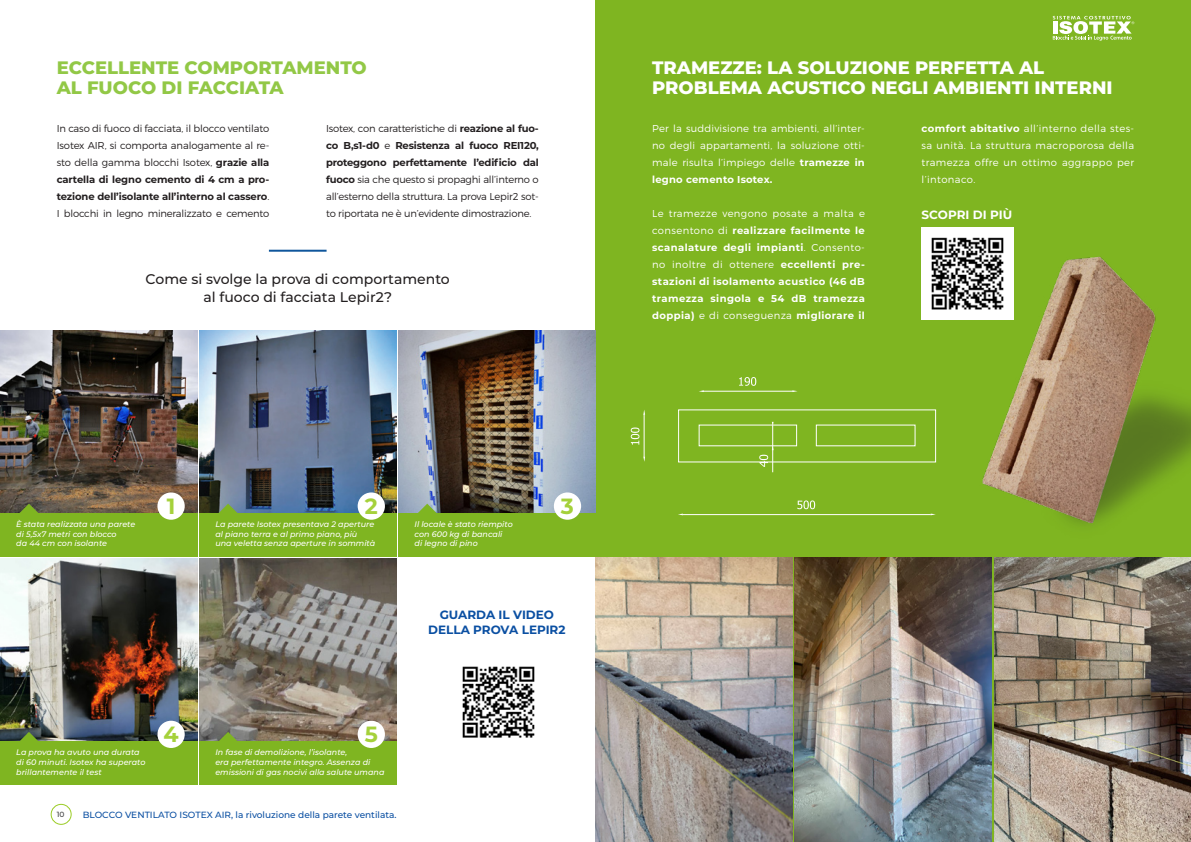
<style>
.page{position:relative;width:1191px;height:842px;background:#fff}
.page>*{position:absolute;margin:0;border:0;box-sizing:border-box;transform-origin:0 0}
.t1{font:700 22px "Montserrat";color:#a5d13b}
.t2{font:800 18px "Montserrat";color:#fff}
.t3{font:800 18px "Montserrat";color:#92c846}
.t4{font:500 14px "Montserrat";color:#231f20}
.t5{font:700 12px "Montserrat";color:#0a4fa2}
.t6{font:700 12px "Montserrat";color:#fff}
.t7{font:300 10px/17px "Montserrat";letter-spacing:-.02em;color:#231f20;text-align:justify}
.t8{font:300 10px/17px "Montserrat";letter-spacing:.02em;color:#fff;text-align:justify}
.t9{font:700 10px/17px "Montserrat";letter-spacing:.04em;color:#fff;text-align:justify}
.t10{font:500 9px "Montserrat";color:#0a4fa2}
.t11{font:italic 500 8px "Montserrat";color:#fff}
.t12{font:500 7.5px "Montserrat";color:#3e3e3f}
.s1{font-weight:700}
.s2{font-weight:300}
</style>
<div class="page">
<div style="left:595px;top:0;width:596px;height:842px;background:#7fb521"></div>
<div style="left:51px;top:804px;width:20px;height:20px;border:1px solid #9bcc25;border-radius:50%"></div>
<img style="left:595px;top:557px;width:197px;height:285px">
<img style="left:795px;top:557px;width:196px;height:285px">
<img style="left:994px;top:557px;width:197px;height:285px">
<img style="left:982px;top:246px;width:209px;height:280px">
<hr style="left:269px;top:250px;width:57px;height:2px;background:#0f569c">
<div style="left:0;top:330px;width:197px;height:227px;background:#7fb521"></div>
<img style="left:0;top:330px;width:197px;height:183px">
<div style="left:0;top:558px;width:197px;height:227px;background:#7fb521"></div>
<img style="left:0;top:558px;width:197px;height:183px">
<div style="left:199px;top:558px;width:197px;height:227px;background:#7fb521"></div>
<img style="left:199px;top:558px;width:197px;height:183px">
<div style="left:199px;top:330px;width:197px;height:227px;background:#7fb521"></div>
<img style="left:199px;top:331px;width:197px;height:182px">
<div style="left:398px;top:330px;width:197px;height:227px;background:#7fb521"></div>
<img style="left:398px;top:330px;width:197px;height:183px">
<img style="left:462px;top:666px;width:73px;height:72px">
<svg style="left:16px;top:504px;width:26px;height:9px"></svg>
<svg style="left:16px;top:732px;width:26px;height:9px"></svg>
<svg style="left:215px;top:732px;width:26px;height:9px"></svg>
<svg style="left:215px;top:504px;width:26px;height:9px"></svg>
<svg style="left:414px;top:504px;width:26px;height:9px"></svg>
<div style="left:157px;top:492px;width:28px;height:28px;background:#fff;border-radius:50%"></div>
<div style="left:157px;top:721px;width:28px;height:27px;background:#fff;border-radius:50%"></div>
<div style="left:358px;top:492px;width:27px;height:28px;background:#fff;border-radius:50%"></div>
<div style="left:358px;top:721px;width:27px;height:27px;background:#fff;border-radius:50%"></div>
<div style="left:554px;top:492px;width:27px;height:28px;background:#fff;border-radius:50%"></div>
<svg style="left:739px;top:377px;width:17px;height:9px"></svg>
<svg style="left:797px;top:500px;width:18px;height:9px"></svg>
<svg style="left:631px;top:427px;width:8px;height:18px"></svg>
<hr style="left:772px;top:425px;width:1px;height:47px;background:#fff">
<hr style="left:644px;top:414px;width:1px;height:43px;background:#fff">
<hr style="left:702px;top:391px;width:91px;height:1px;background:#fff">
<hr style="left:682px;top:514px;width:249px;height:1px;background:#fff">
<svg style="left:759px;top:445px;width:14px;height:22px"></svg>
<svg style="left:1052px;top:16px;width:82px;height:25px"></svg>
<img style="left:921px;top:228px;width:92px;height:92px">
<p class="t3" style="left:57px;top:55px;width:312px">ECCELLENTE COMPORTAMENTO</p>
<p class="t3" style="left:57px;top:75px;width:228px">AL FUOCO DI FACCIATA</p>
<p class="t7" style="left:57px;top:120px;width:214px">In caso di fuoco di facciata, il blocco ventilato Isotex AIR, si comporta analogamente al re&shy;sto della gamma blocchi Isotex, <span class="s1">grazie alla cartella di legno cemento di 4 cm a pro&shy;tezione dell’isolante all’interno al cassero</span>.</p>
<p class="t7" style="left:57px;top:205px;width:214px">I blocchi in legno mineralizzato e cemento</p>
<p class="t7" style="left:326px;top:120px;width:214px">Isotex, con caratteristiche di <span class="s1">reazione al fuo&shy;co B,s1-d0</span> e <span class="s1">Resistenza al fuoco REI120, proteggono perfettamente l’edificio dal fuoco</span> sia che questo si propaghi all’interno o all’esterno della struttura. La prova Lepir2 sot&shy;to riportata ne è un’evidente dimostrazione.</p>
<p class="t4" style="left:146px;top:270px;width:306px">Come si svolge la prova di comportamento</p>
<p class="t4" style="left:203px;top:288px;width:190px">al fuoco di facciata Lepir2?</p>
<p class="t11" style="left:16px;top:519px;width:120px">È stata realizzata una parete</p>
<p class="t11" style="left:16px;top:528px;width:102px">di 5,5x7 metri con blocco</p>
<p class="t11" style="left:16px;top:538px;width:92px">da 44 cm con isolante</p>
<p class="t1" style="left:167px;top:490px;width:10px">1</p>
<p class="t1" style="left:365px;top:490px;width:14px">2</p>
<p class="t11" style="left:215px;top:519px;width:160px">La parete Isotex presentava 2 aperture</p>
<p class="t11" style="left:215px;top:528px;width:143px">al piano terra e al primo piano, più</p>
<p class="t11" style="left:215px;top:538px;width:161px">una veletta senza aperture in sommità</p>
<p class="t1" style="left:163px;top:718px;width:17px">4</p>
<p class="t1" style="left:365px;top:718px;width:15px">5</p>
<p class="t11" style="left:414px;top:519px;width:100px">Il locale è stato riempito</p>
<p class="t11" style="left:414px;top:528px;width:89px">con 600 kg di bancali</p>
<p class="t11" style="left:414px;top:538px;width:65px">di legno di pino</p>
<p class="t1" style="left:561px;top:490px;width:15px">3</p>
<p class="t5" style="left:440px;top:606px;width:116px">GUARDA IL VIDEO</p>
<p class="t5" style="left:428px;top:621px;width:139px">DELLA PROVA LEPIR2</p>
<p class="t11" style="left:16px;top:747px;width:125px">La prova ha avuto una durata</p>
<p class="t11" style="left:16px;top:757px;width:131px">di 60 minuti. Isotex ha superato</p>
<p class="t11" style="left:16px;top:766px;width:87px">brillantemente il test</p>
<p class="t11" style="left:215px;top:747px;width:133px">In fase di demolizione, l’isolante,</p>
<p class="t11" style="left:215px;top:757px;width:156px">era perfettamente integro. Assenza di</p>
<p class="t11" style="left:215px;top:766px;width:171px">emissioni di gas nocivi alla salute umana</p>
<p class="t12" style="left:57px;top:809px;width:9px">10</p>
<p class="t10" style="left:83px;top:808px;width:315px">BLOCCO VENTILATO ISOTEX AIR, la rivoluzione della parete ventilata.</p>
<p class="t2" style="left:652px;top:55px;width:393px">TRAMEZZE: LA SOLUZIONE PERFETTA AL</p>
<p class="t2" style="left:652px;top:75px;width:462px">PROBLEMA ACUSTICO NEGLI AMBIENTI INTERNI</p>
<p class="t8" style="left:652px;top:120px;width:214px">Per la suddivisione tra ambienti, all’inter&shy;no degli appartamenti, la soluzione otti&shy;male risulta l’impiego delle <span class="s1">tramezze in legno cemento Isotex.</span></p>
<p class="t9" style="left:652px;top:205px;width:214px"><span class="s2">Le tramezze vengono posate a malta e consentono di</span> realizzare facilmente le scanalature degli impianti<span class="s2">. Consento&shy;no inoltre di ottenere</span> eccellenti pre&shy;stazioni di isolamento acustico (46 dB tramezza singola e 54 dB tramezza doppia) <span class="s2">e di conseguenza</span> migliorare il</p>
<p class="t8" style="left:921px;top:120px;width:214px"><span class="s1">comfort abitativo</span> all’interno della stes&shy;sa unità. La struttura macroporosa della tramezza offre un ottimo aggrappo per l’intonaco.</p>
<p class="t6" style="left:921px;top:206px;width:92px">SCOPRI DI PIÙ</p>
</div>
